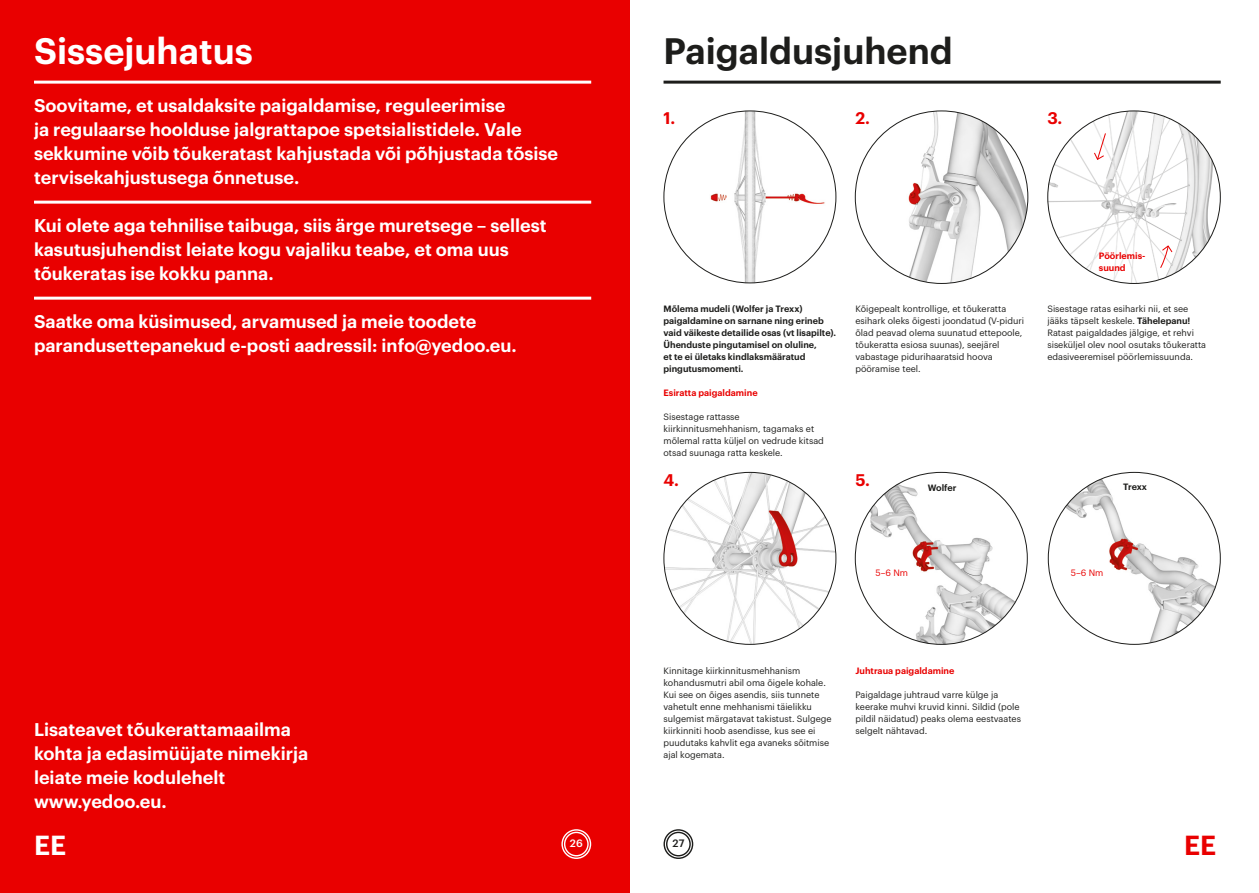
<style>
.page{position:relative;width:1259px;height:893px;background:#fff}
.page>*{position:absolute;margin:0;border:0;box-sizing:border-box;transform-origin:0 0}
.t1{font:600 36px "Graphik";color:#1d1d1b}
.t2{font:600 36px "Graphik";color:#fff}
.t3{font:600 27px "Graphik";color:#e90000}
.t4{font:600 27px "Graphik";color:#fff}
.t5{font:600 18px/24px "Graphik";color:#fff}
.t6{font:600 16.5px "Graphik";color:#e90000}
.t7{font:500 10.5px "Graphik";color:#1d1d1b}
.t8{font:500 10.5px "Graphik";color:#fff}
.t9{font:9px/12px "Graphik";color:#1d1d1b}
.t10{font:600 9px/12px "Graphik";color:#1d1d1b}
.t11{font:600 9px/12px "Graphik";color:#e90000}
.t12{font:9px "Graphik";color:#e90000}
.s1{font-weight:600}
</style>
<div class="page">
<svg style="left:663px;top:829px;width:30px;height:30px"></svg>
<div style="left:0;top:0;width:629px;height:893px;background:#e90000"></div>
<hr style="left:34px;top:81px;width:557px;height:3px;background:#fff">
<hr style="left:34px;top:201px;width:557px;height:3px;background:#fff">
<hr style="left:34px;top:297px;width:557px;height:3px;background:#fff">
<img style="left:664px;top:111px;width:172px;height:172px;border-radius:86px">
<img style="left:855px;top:472px;width:165px;height:172px">
<img style="left:1048px;top:472px;width:172px;height:172px">
<img style="left:664px;top:472px;width:172px;height:172px;border-radius:86px">
<img style="left:855px;top:111px;width:173px;height:172px;border-radius:86px">
<hr style="left:663px;top:81px;width:557px;height:3px;background:#1d1d1b">
<img style="left:1047px;top:111px;width:173px;height:172px;border-radius:86px">
<svg style="left:1093px;top:132px;width:13px;height:28px"></svg>
<svg style="left:1159px;top:245px;width:14px;height:24px"></svg>
<svg style="left:561px;top:829px;width:30px;height:30px"></svg>
<h1 class="t2" style="left:34px;top:23px;width:220px">Sissejuhatus</h1>
<h3 class="t5" style="left:34px;top:92px;width:525px">Soovitame, et usaldaksite paigaldamise, reguleerimise<br>ja regulaarse hoolduse jalgrattapoe spetsialistidele. Vale sekkumine võib tõukeratast kahjustada või põhjustada tõsise tervisekahjustusega õnnetuse.</h3>
<h3 class="t5" style="left:34px;top:211px;width:514px">Kui olete aga tehnilise taibuga, siis ärge muretsege – sellest kasutusjuhendist leiate kogu vajaliku teabe, et oma uus tõukeratas ise kokku panna.</h3>
<h3 class="t5" style="left:34px;top:307px;width:484px">Saatke oma küsimused, arvamused ja meie toodete parandusettepanekud e-posti aadressil: info@yedoo.eu.</h3>
<h3 class="t5" style="left:34px;top:716px;width:276px">Lisateavet tõukerattamaailma kohta ja edasimüüjate nimekirja leiate meie kodulehelt www.yedoo.eu.</h3>
<h2 class="t4" style="left:34px;top:825px;width:34px">EE</h2>
<p class="t8" style="left:570px;top:835px;width:14px">26</p>
<h1 class="t1" style="left:663px;top:23px;width:291px">Paigaldusjuhend</h1>
<h3 class="t6" style="left:663px;top:106px;width:13px">1.</h3>
<h3 class="t6" style="left:855px;top:106px;width:16px">2.</h3>
<h3 class="t6" style="left:1047px;top:106px;width:16px">3.</h3>
<p class="t11" style="left:1098px;top:249px;width:48px">Pöörlemis&shy;suund</p>
<p class="t10" style="left:663px;top:302px;width:174px">Mõlema mudeli (Wolfer ja Trexx) paigaldamine on sarnane ning erineb vaid väikeste detailide osas (vt lisapilte).<br>Ühenduste pingutamisel on oluline,<br>et te ei ületaks kindlaksmääratud pingutusmomenti.</p>
<p class="t11" style="left:663px;top:386px;width:96px">Esiratta paigaldamine</p>
<p class="t9" style="left:663px;top:410px;width:162px">Sisestage rattasse kiirkinnitusmehhanism, tagamaks et mõlemal ratta küljel on vedrude kitsad otsad suunaga ratta keskele.</p>
<h3 class="t6" style="left:663px;top:467px;width:17px">4.</h3>
<p class="t9" style="left:855px;top:302px;width:170px">Kõigepealt kontrollige, et tõukeratta esihark oleks õigesti joondatud (V-piduri õlad peavad olema suunatud ettepoole, tõukeratta esiosa suunas), seejärel vabastage pidurihaaratsid hoova pööramise teel.</p>
<p class="t9" style="left:1047px;top:302px;width:160px">Sisestage ratas esiharki nii, et see jääks täpselt keskele. <span class="s1">Tähelepanu!<br></span>Ratast paigaldades jälgige, et rehvi siseküljel olev nool osutaks tõukeratta edasiveeremisel pöörlemissuunda.</p>
<h3 class="t6" style="left:855px;top:467px;width:16px">5.</h3>
<p class="t10" style="left:928px;top:481px;width:30px">Wolfer</p>
<p class="t10" style="left:1123px;top:480px;width:26px">Trexx</p>
<p class="t12" style="left:875px;top:566px;width:34px">5–6 Nm</p>
<p class="t12" style="left:1070px;top:566px;width:34px">5–6 Nm</p>
<p class="t9" style="left:663px;top:664px;width:170px">Kinnitage kiirkinnitusmehhanism kohandusmutri abil oma õigele kohale.<br>Kui see on õiges asendis, siis tunnete vahetult enne mehhanismi täielikku sulgemist märgatavat takistust. Sulgege kiirkinniti hoob asendisse, kus see ei puudutaks kahvlit ega avaneks sõitmise ajal kogemata.</p>
<p class="t11" style="left:855px;top:664px;width:100px">Juhtraua paigaldamine</p>
<p class="t9" style="left:855px;top:688px;width:167px">Paigaldage juhtraud varre külge ja keerake muhvi kruvid kinni. Sildid (pole pildil näidatud) peaks olema eestvaates selgelt nähtavad.</p>
<p class="t7" style="left:672px;top:835px;width:14px">27</p>
<h2 class="t3" style="left:1184px;top:824px;width:34px">EE</h2>
</div>
